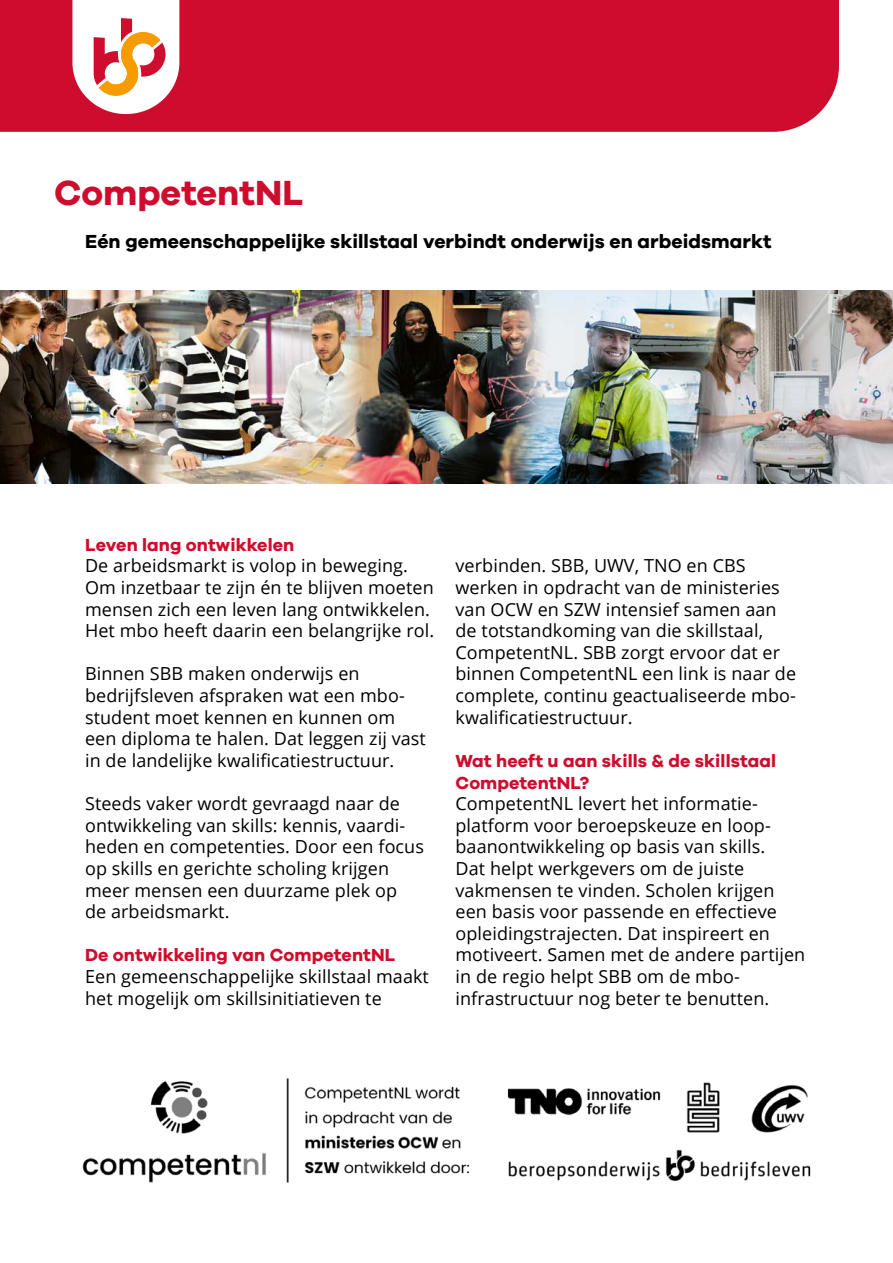
<style>
.page{position:relative;width:893px;height:1263px;background:#fff}
.page>*{position:absolute;margin:0;border:0;box-sizing:border-box;transform-origin:0 0}
.H2_HOOFDSTUKKOP___H1{font:700 36px "Galano Grotesque";color:#ce0d2e}
.H3_KOP_KLEIN___H2_vo{font:700 19.5px "Galano Grotesque";letter-spacing:.005em;color:#000}
.P_BROOD{font:18px/21.6px "Open Sans";letter-spacing:.005em;color:#000}
.H3_KOP_KLEIN{font:700 18px/21.6px "Galano Grotesque";letter-spacing:.005em;color:#ce0d2e}
</style>
<div class="page">
<div style="left:0;top:0;width:839px;height:132px;background:#ce0d2e"></div>
<svg style="left:72px;top:0;width:107px;height:114px"></svg>
<img style="left:0;top:290px;width:893px;height:194px">
<img style="left:82px;top:1078px;width:729px;height:105px">
<h1 class="H2_HOOFDSTUKKOP___H1" style="left:54px;top:171px;width:251px">CompetentNL</h1>
<h2 class="H3_KOP_KLEIN___H2_vo" style="left:85px;top:230px;width:688px">Eén gemeenschappelijke skillstaal verbindt onderwijs en arbeidsmarkt</h2>
<h3 class="H3_KOP_KLEIN" style="left:85px;top:533px;width:211px">Leven lang ontwikkelen</h3>
<p class="P_BROOD" style="left:85px;top:555px;width:351px">De arbeidsmarkt is volop in beweging.<br>Om inzetbaar te zijn én te blijven moeten mensen zich een leven lang ontwikkelen.<br>Het mbo heeft daarin een belangrijke rol.</p>
<p class="P_BROOD" style="left:85px;top:663px;width:342px">Binnen SBB maken onderwijs en bedrijfsleven afspraken wat een mbo&shy;student moet kennen en kunnen om een diploma te halen. Dat leggen zij vast in de landelijke kwalificatiestructuur.</p>
<p class="P_BROOD" style="left:85px;top:792px;width:340px">Steeds vaker wordt gevraagd naar de ontwikkeling van skills: kennis, vaardi&shy;heden en competenties. Door een focus op skills en gerichte scholing krijgen meer mensen een duurzame plek op<br>de arbeidsmarkt.</p>
<h3 class="H3_KOP_KLEIN" style="left:85px;top:944px;width:312px">De ontwikkeling van CompetentNL</h3>
<p class="P_BROOD" style="left:85px;top:965px;width:345px">Een gemeenschappelijke skillstaal maakt het mogelijk om skillsinitiatieven te</p>
<p class="P_BROOD" style="left:455px;top:555px;width:342px">verbinden. SBB, UWV, TNO en CBS werken in opdracht van de ministeries van OCW en SZW intensief samen aan de totstandkoming van die skillstaal, CompetentNL. SBB zorgt ervoor dat er binnen CompetentNL een link is naar de complete, continu geactualiseerde mbo&shy;kwalificatiestructuur.</p>
<h3 class="H3_KOP_KLEIN" style="left:455px;top:749px;width:322px">Wat heeft u aan skills &amp; de skillstaal<br>CompetentNL?</h3>
<p class="P_BROOD" style="left:455px;top:792px;width:351px">CompetentNL levert het informatie&shy;platform voor beroepskeuze en loop&shy;baanontwikkeling op basis van skills.<br>Dat helpt werkgevers om de juiste vakmensen te vinden. Scholen krijgen een basis voor passende en effectieve opleidingstrajecten. Dat inspireert en motiveert. Samen met de andere partijen in de regio helpt SBB om de mbo&shy;infrastructuur nog beter te benutten.</p>
</div>
